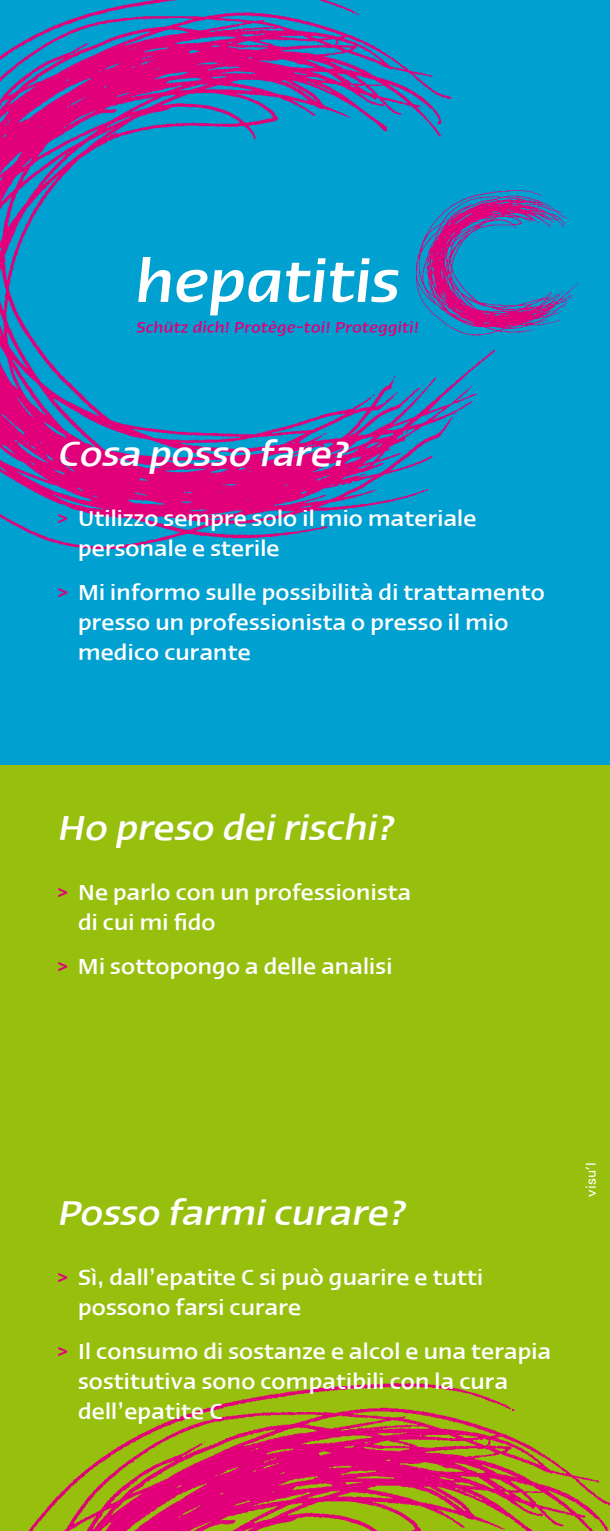
<style>
.page{position:relative;width:610px;height:1531px;background:#fff}
.page>*{position:absolute;margin:0;border:0;box-sizing:border-box;transform-origin:0 0}
.t1{font:italic 500 40px "Linotype Ergo";color:#fff}
.t2{font:500 25px/30px "Linotype Ergo";letter-spacing:.01em;color:#fff}
.t3{font:13.75px "Univers LT";color:#fff}
.s1{color:#e2007a}
</style>
<div class="page">
<div style="left:0;top:0;width:609px;height:388px;background:#00a0d1"></div>
<div style="left:0;top:383px;width:609px;height:382px;background:#00a0d1"></div>
<div style="left:0;top:765px;width:609px;height:387px;background:#97bf0d"></div>
<div style="left:0;top:1148px;width:609px;height:383px;background:#97bf0d"></div>
<img style="left:0;top:0;width:495px;height:549px">
<img style="left:28px;top:1383px;width:581px;height:148px">
<svg style="left:136px;top:321px;width:93px;height:12px"></svg>
<svg style="left:235px;top:321px;width:94px;height:15px"></svg>
<svg style="left:336px;top:321px;width:77px;height:15px"></svg>
<svg style="left:138px;top:257px;width:32px;height:45px"></svg>
<svg style="left:176px;top:270px;width:104px;height:45px"></svg>
<svg style="left:286px;top:258px;width:112px;height:44px"></svg>
<img style="left:413px;top:188px;width:166px;height:150px">
<h1 class="t1" style="left:57px;top:432px;width:300px">Cosa posso fare?</h1>
<p class="t2" style="left:78px;top:503px;width:400px;text-indent:-21px"><span class="s1">&gt;</span> Utilizzo sempre solo il mio materiale personale e sterile</p>
<p class="t2" style="left:78px;top:577px;width:468px;text-indent:-21px"><span class="s1">&gt;</span> Mi informo sulle possibilità di trattamento presso un professionista o presso il mio medico curante</p>
<h1 class="t1" style="left:57px;top:806px;width:346px">Ho preso deirischi?</h1>
<p class="t2" style="left:78px;top:877px;width:334px;text-indent:-21px"><span class="s1">&gt;</span> Ne parlo con un professionista di cui mi fido</p>
<p class="t2" style="left:57px;top:951px;width:337px"><span class="s1">&gt;</span> Mi sottopongo a delle analisi</p>
<h1 class="t1" style="left:57px;top:1191px;width:357px">Posso farmicurare?</h1>
<p class="t2" style="left:78px;top:1261px;width:406px;text-indent:-21px"><span class="s1">&gt;</span> Sì, dall’epatite C si può guarire e tutti possono farsi curare</p>
<p class="t2" style="left:78px;top:1336px;width:474px;text-indent:-21px"><span class="s1">&gt;</span> Il consumo di sostanze e alcol e una terapia sostitutiva sono compatibili con la cura dell’epatite C</p>
<p class="t3" style="left:582px;top:1197px;width:36px;rotate:-90deg">visu’l</p>
</div>
